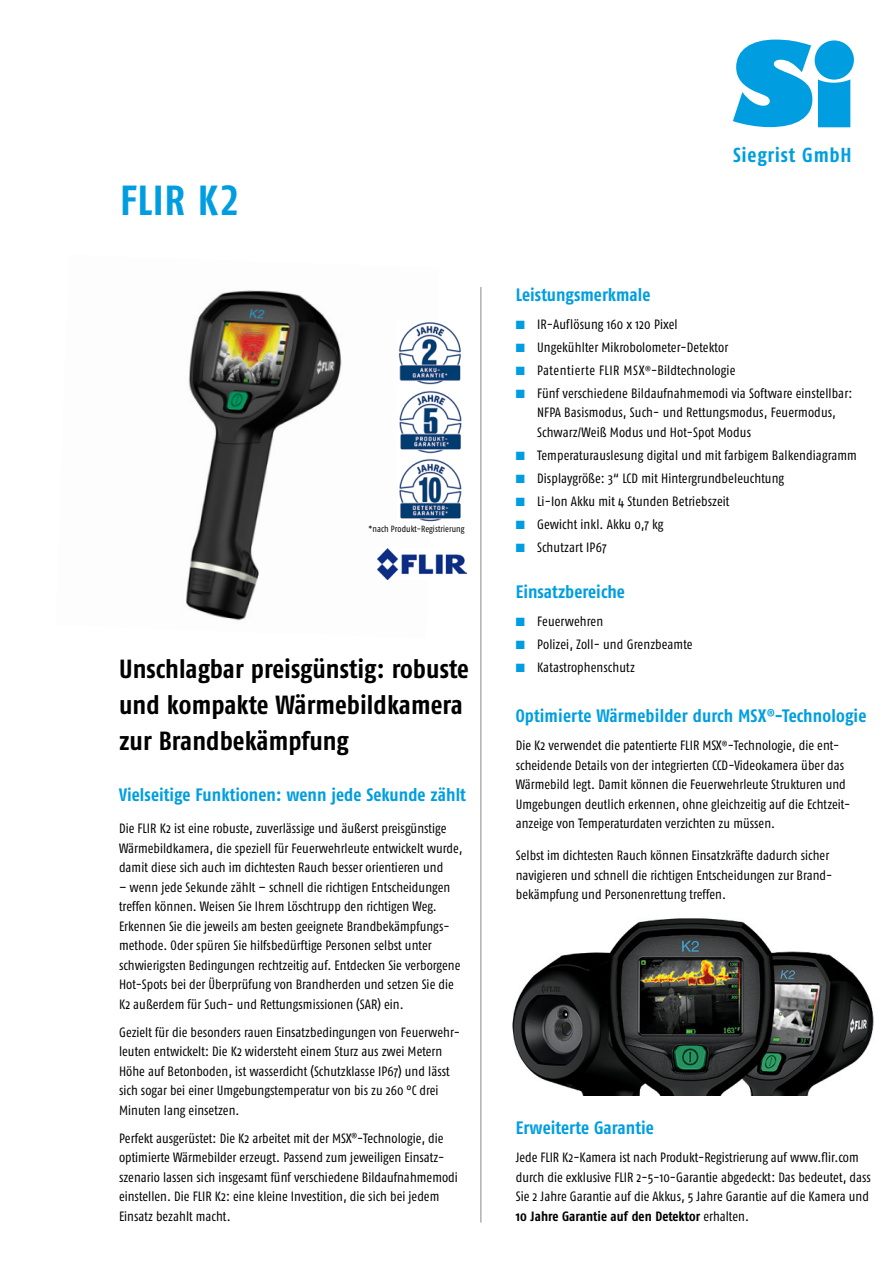
<style>
.page{position:relative;width:893px;height:1263px;background:#fff}
.page>*{position:absolute;margin:0;border:0;box-sizing:border-box;transform-origin:0 0}
.t1{font:42px "Fago Co Bold Tf";letter-spacing:.015em;color:#009ee0}
.t2{font:700 26.25px/36px "Fago Co";color:#000}
.t3{font:700 condensed 20.25px "Fago OT";letter-spacing:.035em;color:#009ee0}
.t4{font:700 18px "Fago Co";letter-spacing:.005em;color:#009ee0}
.t5{font:13.5px/19.5px "Fago Co";letter-spacing:.005em;color:#000}
.t6{font:9px "Fago Co";letter-spacing:.005em;color:#000}
.s1{color:#009ee0}
.s2{font-weight:700}
</style>
<div class="page">
<img style="left:186px;top:290px;width:203px;height:331px">
<img style="left:377px;top:549px;width:89px;height:30px">
<img style="left:399px;top:391px;width:63px;height:131px">
<img style="left:398px;top:322px;width:63px;height:63px">
<hr style="left:480px;top:287px;width:1px;height:935px;background:#87888a">
<svg style="left:733px;top:40px;width:79px;height:87px"></svg>
<div style="left:818px;top:79px;width:32px;height:48px;background:#009ee0"></div>
<div style="left:815px;top:40px;width:39px;height:40px;background:#009ee0;border-radius:50%"></div>
<img style="left:512px;top:918px;width:362px;height:178px">
<h1 class="t1" style="left:120px;top:175px;width:121px">FLIR K2</h1>
<p class="t6" style="left:369px;top:524px;width:98px">*nach Produkt-Registrierung</p>
<h2 class="t2" style="left:119px;top:650px;width:351px">Unschlagbar preisgünstig: robuste und kompakte Wärmebildkamera zur Brandbekämpfung</h2>
<h3 class="t4" style="left:119px;top:784px;width:348px">Vielseitige Funktionen: wenn jede Sekunde zählt</h3>
<p class="t5" style="left:119px;top:819px;width:345px">Die FLIR K2 ist eine robuste, zuverlässige und äußerst preisgünstige<br>Wärmebildkamera, die speziell für Feuerwehrleute entwickelt wurde, damit diese sich auch im dichtesten Rauch besser orientieren und</p>
<p class="t5" style="left:119px;top:877px;width:343px">– wenn jede Sekunde zählt – schnell die richtigen Entscheidungen treffen können. Weisen Sie Ihrem Löschtrupp den richtigen Weg.<br>Erkennen Sie die jeweils am besten geeignete Brandbekämpfungs&shy;methode. Oder spüren Sie hilfsbedürftige Personen selbst unter schwierigsten Bedingungen rechtzeitig auf. Entdecken Sie verborgene Hot-Spots bei der Überprüfung von Brandherden und setzen Sie die K2 außerdem für Such- und Rettungsmissionen (SAR) ein.</p>
<p class="t5" style="left:119px;top:1022px;width:342px">Gezielt für die besonders rauen Einsatzbedingungen von Feuerwehr&shy;leuten entwickelt: Die K2 widersteht einem Sturz aus zwei Metern Höhe auf Betonboden, ist wasserdicht (Schutzklasse IP67) und lässt sich sogar bei einer Umgebungstemperatur von bis zu 260 °C drei Minuten lang einsetzen.</p>
<p class="t5" style="left:119px;top:1128px;width:340px">Perfekt ausgerüstet: Die K2 arbeitet mit der MSX<sup>®</sup>-Technologie, die optimierte Wärmebilder erzeugt. Passend zum jeweiligen Einsatz&shy;szenario lassen sich insgesamt fünf verschiedene Bildaufnahmemodi einstellen. Die FLIR K2: eine kleine Investition, die sich bei jedem Einsatz bezahlt macht.</p>
<h3 class="t3" style="left:733px;top:143px;width:120px">Siegrist GmbH</h3>
<h3 class="t4" style="left:516px;top:284px;width:136px">Leistungsmerkmale</h3>
<p class="t5" style="left:516px;top:315px;width:163px"><span class="s1">■</span> IR-Auflösung 160 x 120 Pixel</p>
<p class="t5" style="left:516px;top:338px;width:214px"><span class="s1">■</span> Ungekühlter Mikrobolometer-Detektor</p>
<p class="t5" style="left:516px;top:360px;width:221px"><span class="s1">■</span> Patentierte FLIR MSX<sup>®</sup>-Bildtechnologie</p>
<p class="t5" style="left:537px;top:383px;width:317px;text-indent:-21px"><span class="s1">■</span> Fünf verschiedene Bildaufnahmemodi via Software einstellbar:<br>NFPA Basismodus, Such- und Rettungsmodus, Feuermodus,<br>Schwarz/Weiß Modus und Hot-Spot Modus</p>
<p class="t5" style="left:516px;top:445px;width:343px"><span class="s1">■</span> Temperaturauslesung digital und mit farbigem Balkendiagramm</p>
<p class="t5" style="left:516px;top:468px;width:270px"><span class="s1">■</span> Displaygröße: 3“ LCD mit Hintergrundbeleuchtung</p>
<p class="t5" style="left:516px;top:491px;width:215px"><span class="s1">■</span> Li-Ion Akku mit 4 Stunden Betriebszeit</p>
<p class="t5" style="left:516px;top:514px;width:149px"><span class="s1">■</span> Gewicht inkl. Akku 0,7 kg</p>
<p class="t5" style="left:516px;top:537px;width:92px"><span class="s1">■</span> Schutzart IP67</p>
<h3 class="t4" style="left:516px;top:581px;width:110px">Einsatzbereiche</h3>
<p class="t5" style="left:516px;top:611px;width:89px"><span class="s1">■</span> Feuerwehren</p>
<p class="t5" style="left:516px;top:634px;width:178px"><span class="s1">■</span> Polizei, Zoll- und Grenzbeamte</p>
<p class="t5" style="left:516px;top:657px;width:121px"><span class="s1">■</span> Katastrophenschutz</p>
<h3 class="t4" style="left:516px;top:705px;width:352px">Optimierte Wärmebilder durch MSX<sup>®</sup>-Technologie</h3>
<p class="t5" style="left:516px;top:735px;width:336px">Die K2 verwendet die patentierte FLIR MSX<sup>®</sup>-Technologie, die ent&shy;scheidende Details von der integrierten CCD-Videokamera über das Wärmebild legt. Damit können die Feuerwehrleute Strukturen und Umgebungen deutlich erkennen, ohne gleichzeitig auf die Echtzeit&shy;anzeige von Temperaturdaten verzichten zu müssen.</p>
<p class="t5" style="left:516px;top:846px;width:318px">Selbst im dichtesten Rauch können Einsatzkräfte dadurch sicher navigieren und schnell die richtigen Entscheidungen zur Brand&shy;bekämpfung und Personenrettung treffen.</p>
<h3 class="t4" style="left:516px;top:1117px;width:140px">Erweiterte Garantie</h3>
<p class="t5" style="left:516px;top:1147px;width:356px">Jede FLIR K2-Kamera ist nach Produkt-Registrierung auf www.flir.com durch die exklusive FLIR 2-5-10-Garantie abgedeckt: Das bedeutet, dass Sie 2 Jahre Garantie auf die Akkus, 5 Jahre Garantie auf die Kamera und <span class="s2">10 Jahre Garantie auf den Detektor</span> erhalten.</p>
</div>
